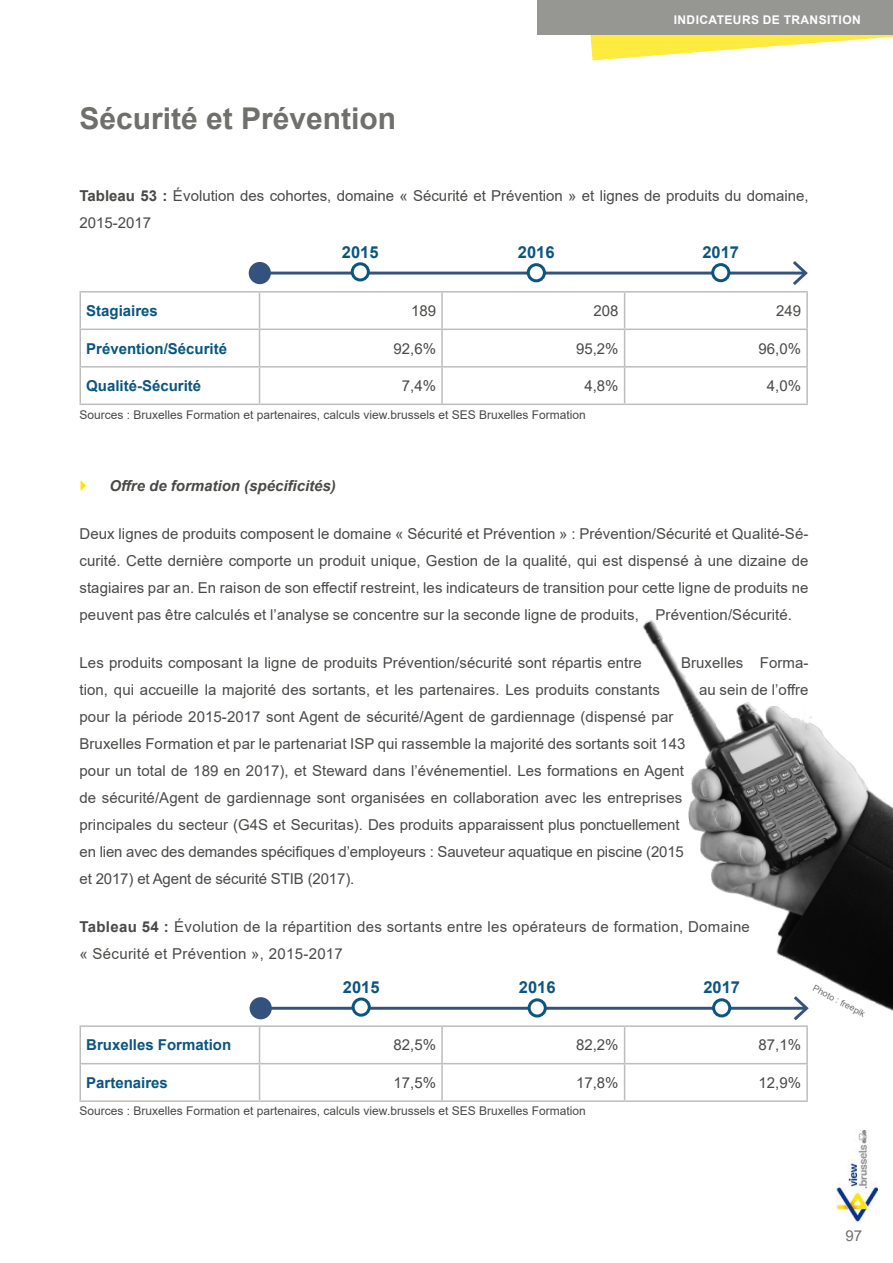
<style>
.page{position:relative;width:893px;height:1263px;background:#fff}
.page>*{position:absolute;margin:0;border:0;box-sizing:border-box;transform-origin:0 0}
.t1{font:700 30px "Arial";color:#6f6f6c}
.t2{font:700 16.5px "Arial";color:#0a5680}
.t3{font:15px/27px "Arial";letter-spacing:.005em;color:#494947}
.t4{font:700 15px "Arial";color:#0a5680}
.t5{font:italic 700 15px "Arial";color:#494947}
.t6{font:15px "Arial";color:#717070}
.t7{font:12px "Arial";color:#494947}
.t8{font:700 12px "Arial";letter-spacing:.035em;color:#fff}
.t9{font:9px "Arial";color:#6f6f6e}
.s1{font-weight:700}
</style>
<div class="page">
<svg style="left:590px;top:35px;width:303px;height:25px"></svg>
<div style="left:537px;top:0;width:356px;height:35px;background:#969693"></div>
<img style="left:836px;top:1131px;width:42px;height:91px">
<hr style="left:80px;top:291px;width:180px;height:2px;background:#bdbdbb">
<hr style="left:80px;top:293px;width:1px;height:36px;background:#bdbdbb">
<hr style="left:260px;top:291px;width:182px;height:2px;background:#bdbdbb">
<hr style="left:259px;top:293px;width:1px;height:36px;background:#bdbdbb">
<hr style="left:442px;top:291px;width:183px;height:2px;background:#bdbdbb">
<hr style="left:441px;top:293px;width:2px;height:36px;background:#bdbdbb">
<hr style="left:625px;top:291px;width:183px;height:2px;background:#bdbdbb">
<hr style="left:624px;top:293px;width:1px;height:36px;background:#bdbdbb">
<hr style="left:806px;top:293px;width:2px;height:36px;background:#bdbdbb">
<hr style="left:80px;top:329px;width:180px;height:1px;background:#bdbdbb">
<hr style="left:80px;top:330px;width:1px;height:36px;background:#bdbdbb">
<hr style="left:260px;top:329px;width:182px;height:1px;background:#bdbdbb">
<hr style="left:259px;top:330px;width:1px;height:36px;background:#bdbdbb">
<hr style="left:442px;top:329px;width:183px;height:1px;background:#bdbdbb">
<hr style="left:441px;top:330px;width:2px;height:36px;background:#bdbdbb">
<hr style="left:625px;top:329px;width:183px;height:1px;background:#bdbdbb">
<hr style="left:624px;top:330px;width:1px;height:36px;background:#bdbdbb">
<hr style="left:806px;top:330px;width:2px;height:36px;background:#bdbdbb">
<hr style="left:80px;top:366px;width:180px;height:2px;background:#bdbdbb">
<hr style="left:80px;top:368px;width:1px;height:36px;background:#bdbdbb">
<hr style="left:260px;top:366px;width:182px;height:2px;background:#bdbdbb">
<hr style="left:259px;top:368px;width:1px;height:36px;background:#bdbdbb">
<hr style="left:442px;top:366px;width:183px;height:2px;background:#bdbdbb">
<hr style="left:441px;top:368px;width:2px;height:36px;background:#bdbdbb">
<hr style="left:625px;top:366px;width:183px;height:2px;background:#bdbdbb">
<hr style="left:624px;top:368px;width:1px;height:36px;background:#bdbdbb">
<hr style="left:806px;top:368px;width:2px;height:36px;background:#bdbdbb">
<hr style="left:80px;top:404px;width:180px;height:1px;background:#bdbdbb">
<hr style="left:260px;top:404px;width:182px;height:1px;background:#bdbdbb">
<hr style="left:442px;top:404px;width:183px;height:1px;background:#bdbdbb">
<hr style="left:625px;top:404px;width:183px;height:1px;background:#bdbdbb">
<hr style="left:80px;top:1025px;width:180px;height:2px;background:#bdbdbb">
<hr style="left:80px;top:1027px;width:1px;height:36px;background:#bdbdbb">
<hr style="left:260px;top:1025px;width:182px;height:2px;background:#bdbdbb">
<hr style="left:259px;top:1027px;width:1px;height:36px;background:#bdbdbb">
<hr style="left:442px;top:1025px;width:183px;height:2px;background:#bdbdbb">
<hr style="left:441px;top:1027px;width:2px;height:36px;background:#bdbdbb">
<hr style="left:80px;top:1063px;width:180px;height:1px;background:#bdbdbb">
<hr style="left:80px;top:1064px;width:1px;height:36px;background:#bdbdbb">
<hr style="left:260px;top:1063px;width:182px;height:1px;background:#bdbdbb">
<hr style="left:259px;top:1064px;width:1px;height:36px;background:#bdbdbb">
<hr style="left:442px;top:1063px;width:183px;height:1px;background:#bdbdbb">
<hr style="left:441px;top:1064px;width:2px;height:36px;background:#bdbdbb">
<hr style="left:624px;top:1064px;width:1px;height:36px;background:#bdbdbb">
<hr style="left:806px;top:1064px;width:2px;height:36px;background:#bdbdbb">
<hr style="left:80px;top:1100px;width:180px;height:2px;background:#bdbdbb">
<hr style="left:260px;top:1100px;width:182px;height:2px;background:#bdbdbb">
<hr style="left:442px;top:1100px;width:183px;height:2px;background:#bdbdbb">
<hr style="left:625px;top:1100px;width:183px;height:2px;background:#bdbdbb">
<img style="left:624px;top:620px;width:269px;height:447px">
<hr style="left:259px;top:272px;width:546px;height:3px;background:#00295e">
<div style="left:249px;top:262px;width:22px;height:22px;background:#33537e;border-radius:50%"></div>
<svg style="left:793px;top:261px;width:15px;height:24px"></svg>
<div style="left:352px;top:264px;width:16px;height:16px;background:#fff;border-radius:50%"></div>
<div style="left:351px;top:262px;width:19px;height:19px;border:3px solid #0a5680;border-radius:50%"></div>
<div style="left:528px;top:265px;width:16px;height:16px;background:#fff;border-radius:50%"></div>
<div style="left:527px;top:263px;width:19px;height:19px;border:3px solid #0a5680;border-radius:50%"></div>
<div style="left:713px;top:265px;width:16px;height:16px;background:#fff;border-radius:50%"></div>
<div style="left:711px;top:263px;width:19px;height:19px;border:3px solid #0a5680;border-radius:50%"></div>
<hr style="left:260px;top:1007px;width:545px;height:3px;background:#00295e">
<div style="left:250px;top:997px;width:22px;height:22px;background:#33537e;border-radius:50%"></div>
<svg style="left:794px;top:996px;width:15px;height:24px"></svg>
<svg style="left:353px;top:999px;width:16px;height:16px"></svg>
<div style="left:352px;top:997px;width:19px;height:20px;border:3px solid #0a5680;border-radius:50%"></div>
<div style="left:529px;top:1000px;width:16px;height:16px;background:#fff;border-radius:50%"></div>
<div style="left:528px;top:998px;width:19px;height:19px;border:3px solid #0a5680;border-radius:50%"></div>
<div style="left:714px;top:1000px;width:16px;height:16px;background:#fff;border-radius:50%"></div>
<div style="left:712px;top:998px;width:19px;height:19px;border:3px solid #0a5680;border-radius:50%"></div>
<h1 class="t1" style="left:80px;top:97px;width:318px">Sécurité et Prévention</h1>
<p class="t8" style="left:674px;top:11px;width:189px">INDICATEURS DE TRANSITION</p>
<p class="t3" style="left:80px;top:182px;width:730px"><span class="s1">Tableau 53 :</span> Évolution des cohortes, domaine « Sécurité et Prévention » et lignes de produits du domaine,<br>2015-2017</p>
<p class="t2" style="left:342px;top:240px;width:38px">2015</p>
<p class="t2" style="left:518px;top:240px;width:38px">2016</p>
<p class="t2" style="left:702px;top:240px;width:38px">2017</p>
<p class="t4" style="left:86px;top:300px;width:73px">Stagiaires</p>
<p class="t3" style="left:411px;top:297px;width:27px">189</p>
<p class="t3" style="left:594px;top:297px;width:27px">208</p>
<p class="t3" style="left:776px;top:297px;width:27px">249</p>
<p class="t4" style="left:86px;top:338px;width:142px">Prévention/Sécurité</p>
<p class="t3" style="left:393px;top:335px;width:44px">92,6%</p>
<p class="t3" style="left:576px;top:335px;width:44px">95,2%</p>
<p class="t3" style="left:759px;top:335px;width:44px">96,0%</p>
<p class="t4" style="left:86px;top:375px;width:117px">Qualité-Sécurité</p>
<p class="t3" style="left:402px;top:372px;width:36px">7,4%</p>
<p class="t3" style="left:584px;top:372px;width:36px">4,8%</p>
<p class="t3" style="left:767px;top:372px;width:36px">4,0%</p>
<p class="t7" style="left:80px;top:406px;width:508px">Sources : Bruxelles Formation et partenaires, calculs view.brussels et SES Bruxelles Formation</p>
<p class="t5" style="left:110px;top:475px;width:228px">Offre de formation (spécificités)</p>
<p class="t3" style="left:80px;top:520px;width:730px;text-align:justify">Deux lignes de produits composent le domaine « Sécurité et Prévention » : Prévention/Sécurité et Qualité-Sé&shy;curité. Cette dernière comporte un produit unique, Gestion de la qualité, qui est dispensé à une dizaine de stagiaires par an. En raison de son effectif restreint, les indicateurs de transition pour cette ligne de produits ne peuvent pas être calculés et l’analyse se concentre sur la seconde ligne de produits, Prévention/Sécurité.</p>
<p class="t3" style="left:80px;top:649px;width:564px">Les produits composant la ligne de produits Prévention/sécurité sont répartis entre</p>
<p class="t3" style="left:681px;top:649px;width:129px">Bruxelles Forma-</p>
<p class="t3" style="left:80px;top:676px;width:582px">tion, qui accueille la majorité des sortants, et les partenaires. Les produits constants</p>
<p class="t3" style="left:699px;top:676px;width:111px">au sein de l’offre</p>
<p class="t3" style="left:80px;top:703px;width:607px">pour la période 2015-2017 sont Agent de sécurité/Agent de gardiennage (dispensé par Bruxelles Formation et par le partenariat ISP qui rassemble la majorité des sortants soit 143 pour un total de 189 en 2017), et Steward dans l’événementiel. Les formations en Agent de sécurité/Agent de gardiennage sont organisées en collaboration avec les entreprises principales du secteur (G4S et Securitas). Des produits apparaissent plus ponctuellement en lien avec des demandes spécifiques d’employeurs : Sauveteur aquatique en piscine (2015 et 2017) et Agent de sécurité STIB (2017).</p>
<p class="t3" style="left:80px;top:913px;width:672px"><span class="s1">Tableau 54 :</span> Évolution de la répartition des sortants entre les opérateurs de formation, Domaine « Sécurité et Prévention », 2015-2017</p>
<p class="t2" style="left:343px;top:975px;width:38px">2015</p>
<p class="t2" style="left:519px;top:975px;width:38px">2016</p>
<p class="t2" style="left:703px;top:975px;width:38px">2017</p>
<p class="t9" style="left:816px;top:982px;width:60px;rotate:28deg">Photo : freepik</p>
<p class="t4" style="left:86px;top:1034px;width:147px">Bruxelles Formation</p>
<p class="t3" style="left:393px;top:1031px;width:44px">82,5%</p>
<p class="t3" style="left:576px;top:1031px;width:44px">82,2%</p>
<p class="t3" style="left:759px;top:1031px;width:44px">87,1%</p>
<p class="t4" style="left:86px;top:1072px;width:83px">Partenaires</p>
<p class="t3" style="left:393px;top:1069px;width:44px">17,5%</p>
<p class="t3" style="left:576px;top:1069px;width:44px">17,8%</p>
<p class="t3" style="left:759px;top:1069px;width:44px">12,9%</p>
<p class="t7" style="left:80px;top:1103px;width:508px">Sources : Bruxelles Formation et partenaires, calculs view.brussels et SES Bruxelles Formation</p>
<p class="t6" style="left:845px;top:1225px;width:18px">97</p>
</div>
